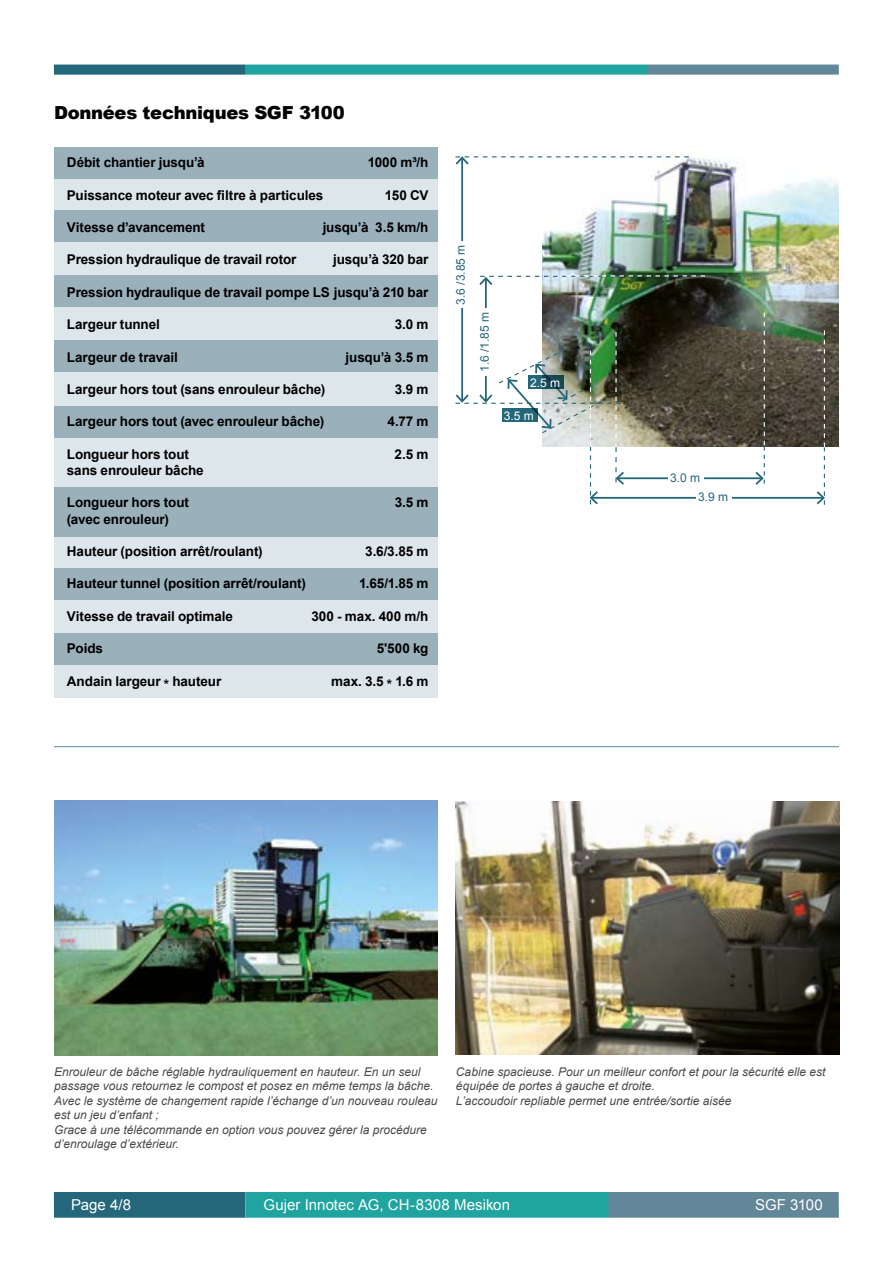
<style>
.page{position:relative;width:893px;height:1263px;background:#fff}
.page>*{position:absolute;margin:0;border:0;box-sizing:border-box;transform-origin:0 0}
.t1{font:900 18px "Arial";letter-spacing:-.015em;color:#000}
.t2{font:15px "Arial";letter-spacing:.005em;color:#fff}
.t3{font:700 13.5px "Arial";letter-spacing:-.01em;color:#000}
.t4{font:italic 12px/14.4px "Arial";color:#4a4a49}
.t5{font:12px/19.5px "Arial";color:#24677a}
.t6{font:12px "Arial";color:#fff}
</style>
<div class="page">
<div style="left:547px;top:64px;width:292px;height:12px;background:#628798"></div>
<div style="left:241px;top:64px;width:407px;height:25px;background:#1fa4a0"></div>
<div style="left:54px;top:1192px;width:191px;height:37px;background:#24677a"></div>
<div style="left:547px;top:1192px;width:292px;height:27px;background:#628798"></div>
<div style="left:245px;top:1192px;width:364px;height:37px;background:#1fa4a0"></div>
<div style="left:47px;top:1218px;width:820px;height:22px;background:#fff"></div>
<div style="left:54px;top:64px;width:191px;height:30px;background:#24677a"></div>
<div style="left:29px;top:42px;width:820px;height:23px;background:#fff;border:2px solid #fff"></div>
<div style="left:36px;top:75px;width:820px;height:22px;background:#fff"></div>
<img style="left:543px;top:157px;width:296px;height:289px">
<div style="left:54px;top:168px;width:383px;height:529px;background:#dde6ea"></div>
<div style="left:54px;top:632px;width:383px;height:32px;background:#9ab0bb"></div>
<div style="left:54px;top:568px;width:383px;height:32px;background:#9ab0bb"></div>
<hr style="left:461px;top:158px;width:2px;height:243px;background:#24677a">
<div style="left:454px;top:241px;width:14px;height:67px;background:#fff"></div>
<svg style="left:455px;top:156px;width:234px;height:11px"></svg>
<div style="left:54px;top:147px;width:383px;height:32px;background:#9ab0bb"></div>
<div style="left:54px;top:210px;width:383px;height:32px;background:#9ab0bb"></div>
<div style="left:54px;top:275px;width:383px;height:32px;background:#9ab0bb"></div>
<img style="left:456px;top:801px;width:383px;height:253px">
<hr style="left:485px;top:278px;width:2px;height:123px;background:#24677a">
<div style="left:478px;top:308px;width:14px;height:67px;background:#fff"></div>
<img style="left:479px;top:275px;width:226px;height:12px">
<hr style="left:617px;top:477px;width:145px;height:2px;background:#24677a">
<div style="left:668px;top:470px;width:36px;height:14px;background:#fff"></div>
<hr style="left:591px;top:497px;width:233px;height:2px;background:#24677a">
<div style="left:696px;top:490px;width:36px;height:14px;background:#fff"></div>
<div style="left:54px;top:340px;width:383px;height:32px;background:#9ab0bb"></div>
<div style="left:54px;top:406px;width:383px;height:32px;background:#9ab0bb"></div>
<div style="left:54px;top:487px;width:383px;height:49px;background:#9ab0bb"></div>
<hr style="left:54px;top:746px;width:785px;height:1px;background:#628898">
<img style="left:54px;top:800px;width:383px;height:256px">
<svg style="left:753px;top:313px;width:12px;height:172px"></svg>
<svg style="left:815px;top:330px;width:11px;height:175px"></svg>
<img style="left:455px;top:332px;width:171px;height:173px">
<h1 class="t1" style="left:54px;top:100px;width:292px">Données techniques SGF 3100</h1>
<p class="t3" style="left:67px;top:153px;width:139px">Débit chantier jusqu’à</p>
<p class="t3" style="left:368px;top:153px;width:62px">1000 m³/h</p>
<p class="t3" style="left:67px;top:186px;width:258px">Puissance moteur avec filtre à particules</p>
<p class="t3" style="left:385px;top:186px;width:45px">150 CV</p>
<p class="t3" style="left:67px;top:218px;width:140px">Vitesse d’avancement</p>
<p class="t3" style="left:323px;top:218px;width:107px">jusqu’à 3.5 km/h</p>
<p class="t3" style="left:67px;top:251px;width:231px">Pression hydraulique de travail rotor</p>
<p class="t3" style="left:333px;top:251px;width:97px">jusqu’à 320 bar</p>
<p class="t3" style="left:67px;top:283px;width:363px">Pression hydraulique de travail pompe LS jusqu’à 210 bar</p>
<p class="t3" style="left:67px;top:315px;width:94px">Largeur tunnel</p>
<p class="t3" style="left:395px;top:315px;width:35px">3.0 m</p>
<p class="t3" style="left:67px;top:348px;width:112px">Largeur de travail</p>
<p class="t3" style="left:346px;top:348px;width:84px">jusqu’à 3.5 m</p>
<p class="t3" style="left:67px;top:380px;width:260px">Largeur hors tout (sans enrouleur bâche)</p>
<p class="t3" style="left:395px;top:380px;width:35px">3.9 m</p>
<p class="t3" style="left:67px;top:413px;width:259px">Largeur hors tout (avec enrouleur bâche)</p>
<p class="t3" style="left:388px;top:413px;width:42px">4.77 m</p>
<p class="t3" style="left:67px;top:445px;width:124px">Longueur hors tout</p>
<p class="t3" style="left:394px;top:445px;width:35px">2.5 m</p>
<p class="t3" style="left:67px;top:461px;width:138px">sans enrouleur bâche</p>
<p class="t3" style="left:67px;top:494px;width:124px">Longueur hors tout</p>
<p class="t3" style="left:395px;top:494px;width:35px">3.5 m</p>
<p class="t3" style="left:67px;top:510px;width:104px">(avec enrouleur)</p>
<p class="t3" style="left:67px;top:542px;width:197px">Hauteur (position arrêt/roulant)</p>
<p class="t3" style="left:365px;top:542px;width:65px">3.6/3.85 m</p>
<p class="t3" style="left:67px;top:575px;width:240px">Hauteur tunnel (position arrêt/roulant)</p>
<p class="t3" style="left:359px;top:575px;width:71px">1.65/1.85 m</p>
<p class="t3" style="left:67px;top:607px;width:168px">Vitesse de travail optimale</p>
<p class="t3" style="left:311px;top:607px;width:119px">300 - max. 400 m/h</p>
<p class="t3" style="left:67px;top:639px;width:38px">Poids</p>
<p class="t3" style="left:377px;top:639px;width:53px">5'500 kg</p>
<p class="t3" style="left:67px;top:672px;width:156px">Andain largeur * hauteur</p>
<p class="t3" style="left:331px;top:672px;width:99px">max. 3.5 * 1.6 m</p>
<p class="t5" style="left:451px;top:305px;width:62px;rotate:-90deg">3.6 /3.85 m</p>
<p class="t5" style="left:475px;top:372px;width:62px;rotate:-90deg">1.6 /1.85 m</p>
<p class="t6" style="left:530px;top:375px;width:32px">2.5 m</p>
<p class="t6" style="left:504px;top:407px;width:32px">3.5 m</p>
<p class="t5" style="left:698px;top:468px;width:32px;text-indent:-28px">3.0 m<br>3.9 m</p>
<p class="t4" style="left:54px;top:1065px;width:385px">Enrouleur de bâche réglable hydrauliquement en hauteur. En un seul passage vous retournez le compost et posez en même temps la bâche.<br>Avec le système de changement rapide l’échange d’un nouveau rouleau est un jeu d’enfant ;<br>Grace à une télécommande en option vous pouvez gérer la procédure d’enroulage d’extérieur.</p>
<p class="t4" style="left:456px;top:1065px;width:371px">Cabine spacieuse. Pour un meilleur confort et pour la sécurité elle est équipée de portes à gauche et droite.<br>L’accoudoir repliable permet une entrée/sortie aisée</p>
<p class="t2" style="left:71px;top:1194px;width:62px">Page 4/8</p>
<p class="t2" style="left:264px;top:1194px;width:248px">Gujer Innotec AG, CH-8308 Mesikon</p>
<p class="t2" style="left:755px;top:1194px;width:69px">SGF 3100</p>
</div>
